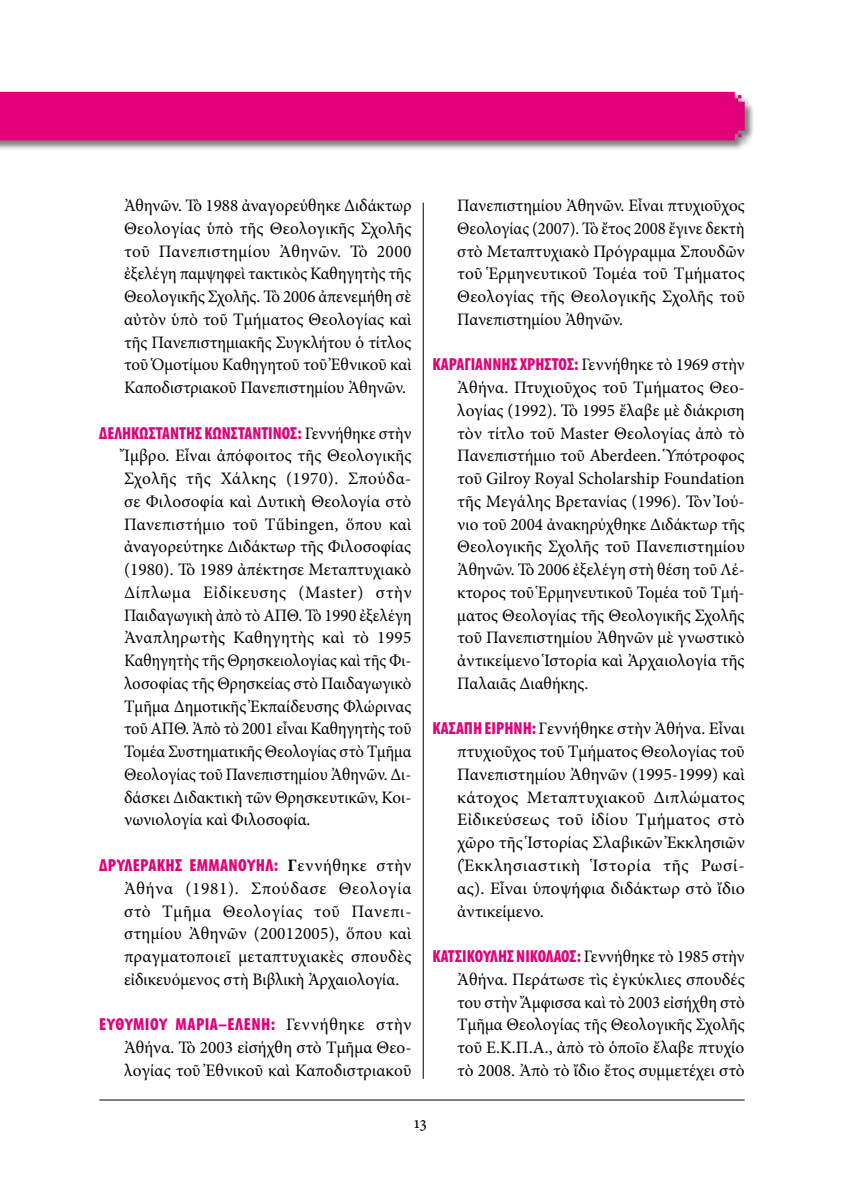
<style>
.page{position:relative;width:844px;height:1191px;background:#fff}
.page>*{position:absolute;margin:0;border:0;box-sizing:border-box;transform-origin:0 0}
.t1{font:17.5px/22.8px "Minion Pro";color:#000;text-align:justify}
.t2{font:900 condensed 17.5px "Myriad Pro";color:#e2007a;scale:.96 1}
.t3{font:900 condensed 17.5px "Myriad Pro";color:#e2007a}
.t4{font:900 condensed 17.5px "Myriad Pro";letter-spacing:.02em;color:#e2007a}
.t5{font:900 condensed 17.5px "Myriad Pro";letter-spacing:.025em;color:#e2007a}
.s1{font-family:"Minion Pro";font-weight:400;font-stretch:normal;color:#000}
.s2{font-family:"Minion Pro";font-weight:700;font-stretch:normal;color:#000}
.s3{font-family:"Myriad Pro";font-weight:900;font-stretch:condensed;color:#e2007a}
</style>
<div class="page">
<hr style="left:99px;top:1099px;width:645px;height:1px;background:#000">
<div style="left:0;top:91px;width:754px;height:59px;background:#000;opacity:.5"></div>
<div style="left:0;top:92px;width:744px;height:48px;background:#e2007a"></div>
<hr style="left:423px;top:203px;width:1px;height:875px;background:#000">
<p class="t1" style="left:124px;top:194px;width:289px">Ἀθηνῶν. Τὸ 1988 ἀναγορεύθηκε Διδάκτωρ Θεολογίας ὑπὸ τῆς Θεολογικῆς Σχολῆς τοῦ Πανεπιστημίου Ἀθηνῶν. Τὸ 2000 ἐξελέγη παμψηφεὶ τακτικὸς Καθηγητὴς τῆς Θεολογικῆς Σχολῆς. Τὸ 2006 ἀπενεμήθη σὲ αὐτὸν ὑπὸ τοῦ Τμήματος Θεολογίας καὶ τῆς Πανεπιστημιακῆς Συγκλήτου ὁ τίτλος τοῦ Ὁμοτίμου Καθηγητοῦ τοῦ Ἐθνικοῦ καὶ Καποδιστριακοῦ Πανεπιστημίου Ἀθηνῶν.</p>
<p class="t2" style="left:99px;top:421px;width:326px">ΔΕΛΗΚΩΣΤΑΝΤΗΣ ΚΩΝΣΤΑΝΤΙΝΟΣ: <span class="s1">Γεννήθηκε στὴν</span></p>
<p class="t1" style="left:124px;top:444px;width:289px">Ἴμβρο. Εἶναι ἀπόφοιτος τῆς Θεολογικῆς Σχολῆς τῆς Χάλκης (1970). Σπούδα&shy;σε Φιλοσοφία καὶ Δυτικὴ Θεολογία στὸ Πανεπιστήμιο τοῦ Τűbingen, ὅπου καὶ ἀναγορεύτηκε Διδάκτωρ τῆς Φιλοσοφίας (1980). Τὸ 1989 ἀπέκτησε Μεταπτυχιακὸ Δίπλωμα Εἰδίκευσης (Master) στὴν Παιδαγωγικὴ ἀπὸ τὸ ΑΠΘ. Τὸ 1990 ἐξελέγη Ἀναπληρωτὴς Καθηγητὴς καὶ τὸ 1995<br>Καθηγητὴς τῆς Θρησκειολογίας καὶ τῆς Φι&shy;λοσοφίας τῆς Θρησκείας στὸ Παιδαγωγικὸ Τμῆμα Δημοτικῆς Ἐκπαίδευσης Φλώρινας τοῦ ΑΠΘ. Ἀπὸ τὸ 2001 εἶναι Καθηγητὴς τοῦ Τομέα Συστηματικῆς Θεολογίας στὸ Τμῆμα Θεολογίας τοῦ Πανεπιστημίου Ἀθηνῶν. Δι&shy;δάσκει Διδακτικὴ τῶν Θρησκευτικῶν, Κοι&shy;νωνιολογία καὶ Φιλοσοφία.</p>
<p class="t4" style="left:99px;top:854px;width:313px">ΔΡΥΛΕΡΑΚΗΣ ΕΜΜΑΝΟΥΗΛ: <span class="s2">Γ</span><span class="s1">εννήθηκε στὴν</span></p>
<p class="t1" style="left:124px;top:877px;width:289px">Ἀθήνα (1981). Σπούδασε Θεολογία στὸ Τμῆμα Θεολογίας τοῦ Πανεπι&shy;στημίου Ἀθηνῶν (20012005), ὅπου καὶ πραγματοποιεῖ μεταπτυχιακὲς σπουδὲς εἰδικευόμενος στὴ Βιβλικὴ Ἀρχαιολογία.</p>
<p class="t5" style="left:99px;top:1013px;width:314px">ΕΥΘΥΜΙΟΥ ΜΑΡΙΑ–ΕΛΕΝΗ: <span class="s1">Γεννήθηκε στὴν</span></p>
<p class="t1" style="left:124px;top:1036px;width:289px">Ἀθήνα. Τὸ 2003 εἰσήχθη στὸ Τμῆμα Θεο&shy;λογίας τοῦ Ἐθνικοῦ καὶ Καποδιστριακοῦ</p>
<p class="t1" style="left:457px;top:194px;width:289px">Πανεπιστημίου Ἀθηνῶν. Εἶναι πτυχιοῦχος Θεολογίας (2007). Τὸ ἔτος 2008 ἔγινε δεκτὴ στὸ Μεταπτυχιακὸ Πρόγραμμα Σπουδῶν τοῦ Ἑρμηνευτικοῦ Τομέα τοῦ Τμήματος Θεολογίας τῆς Θεολογικῆς Σχολῆς τοῦ Πανεπιστημίου Ἀθηνῶν.</p>
<p class="t3" style="left:432px;top:353px;width:313px">ΚΑΡΑΓΙΑΝΝΗΣ ΧΡΗΣΤΟΣ: <span class="s1">Γεννήθηκε τὸ 1969 στὴν</span></p>
<p class="t1" style="left:457px;top:376px;width:289px">Ἀθήνα. Πτυχιοῦχος τοῦ Τμήματος Θεο&shy;λογίας (1992). Τὸ 1995 ἔλαβε μὲ διάκριση τὸν τίτλο τοῦ Master Θεολογίας ἀπὸ τὸ Πανεπιστήμιο τοῦ Aberdeen. Ὑπότροφος τοῦ Gilroy Royal Scholarship Foundation τῆς Μεγάλης Βρετανίας (1996). Τὸν Ἰού&shy;νιο τοῦ 2004 ἀνακηρύχθηκε Διδάκτωρ τῆς Θεολογικῆς Σχολῆς τοῦ Πανεπιστημίου Ἀθηνῶν. Τὸ 2006 ἐξελέγη στὴ θέση τοῦ Λέ&shy;κτορος τοῦ Ἑρμηνευτικοῦ Τομέα τοῦ Τμή&shy;ματος Θεολογίας τῆς Θεολογικῆς Σχολῆς τοῦ Πανεπιστημίου Ἀθηνῶν μὲ γνωστικὸ ἀντικείμενο Ἱστορία καὶ Ἀρχαιολογία τῆς Παλαιᾶς Διαθήκης.</p>
<p class="t1" style="left:457px;top:717px;width:289px;text-indent:-25px"><span class="s3">ΚΑΣΑΠΗ ΕΙΡΗΝΗ:</span> Γεννήθηκε στὴν Ἀθήνα. Εἶναι πτυχιοῦχος τοῦ Τμήματος Θεολογίας τοῦ Πανεπιστημίου Ἀθηνῶν (1995-1999) καὶ κάτοχος Μεταπτυχιακοῦ Διπλώματος Εἰδικεύσεως τοῦ ἰδίου Τμήματος στὸ χῶρο τῆς Ἱστορίας Σλαβικῶν Ἐκκλησιῶν (Ἐκκλησιαστικὴ Ἱστορία τῆς Ρωσί&shy;ας). Εἶναι ὑποψήφια διδάκτωρ στὸ ἴδιο ἀντικείμενο.</p>
<p class="t2" style="left:432px;top:945px;width:326px">ΚΑΤΣΙΚΟΥΛΗΣ ΝΙΚΟΛΑΟΣ: <span class="s1">Γεννήθηκε τὸ 1985 στὴν</span></p>
<p class="t1" style="left:457px;top:968px;width:289px">Ἀθήνα. Περάτωσε τὶς ἐγκύκλιες σπουδές του στὴν Ἄμφισσα καὶ τὸ 2003 εἰσήχθη στὸ Τμῆμα Θεολογίας τῆς Θεολογικῆς Σχολῆς τοῦ Ε.Κ.Π.Α., ἀπὸ τὸ ὁποῖο ἔλαβε πτυχίο τὸ 2008. Ἀπὸ τὸ ἴδιο ἔτος συμμετέχει στὸ</p>
<p class="t1" style="left:414px;top:1111px;width:14px">13</p>
</div>
